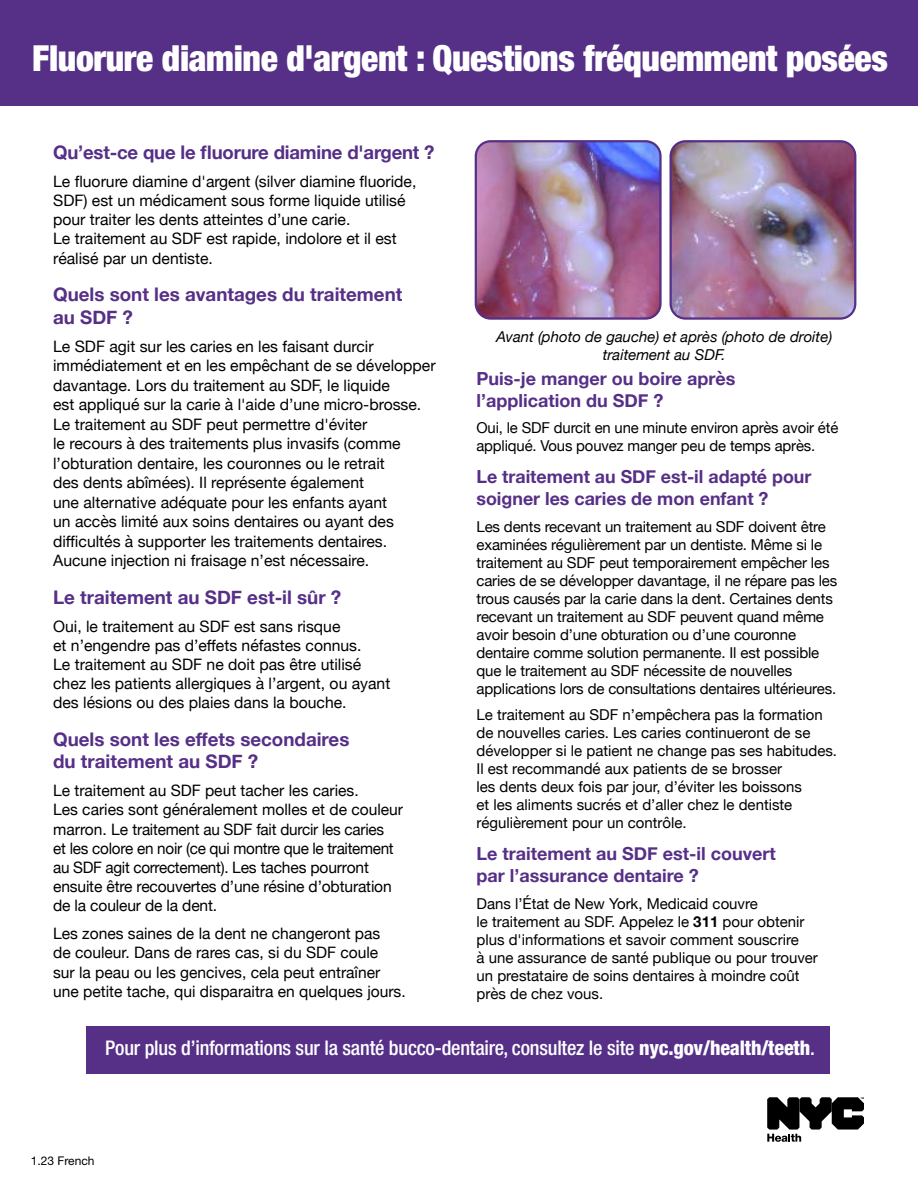
<style>
.page{position:relative;width:918px;height:1188px;background:#fff}
.page>*{position:absolute;margin:0;border:0;box-sizing:border-box;transform-origin:0 0}
.t1{font:900 condensed 36px "Helvetica Neue LT Std";letter-spacing:-.01em;color:#fff}
.t2{font:500 condensed 20.25px "Helvetica Neue LT Std";letter-spacing:-.01em;color:#fff}
.t3{font:700 18.75px/22.5px "Helvetica Neue";color:#562f87}
.t4{font:700 18px/21.6px "Helvetica Neue";color:#562f87}
.t5{font:15.75px/19.2px "Helvetica Neue";color:#000}
.t6{font:15px/18px "Helvetica Neue";letter-spacing:-.01em;color:#000}
.t7{font:italic 15px/18px "Helvetica Neue";color:#000;text-align:center}
.para_11_13_5{font:12px "Helvetica Neue LT Std";color:#000}
.s1{font-weight:700}
.s2{font-weight:800}
</style>
<div class="page">
<div style="left:0;top:0;width:918px;height:105px;background:#562f87"></div>
<div style="left:86px;top:1026px;width:743px;height:48px;background:#562f87"></div>
<img style="left:477px;top:143px;width:182px;height:174px">
<div style="left:475px;top:140px;width:187px;height:180px;border:2px solid #562f87;border-radius:15px"></div>
<img style="left:671px;top:142px;width:183px;height:175px">
<div style="left:670px;top:140px;width:186px;height:180px;border:2px solid #562f87;border-radius:15px"></div>
<svg style="left:767px;top:1097px;width:97px;height:45px"></svg>
<p class="t1" style="left:32px;top:36px;width:857px">Fluorure diamine d'argent : Questions fréquemment posées</p>
<p class="t3" style="left:53px;top:141px;width:383px">Qu’est-ce que le fluorure diamine d'argent ?</p>
<p class="t5" style="left:53px;top:172px;width:365px">Le fluorure diamine d'argent (silver diamine fluoride, SDF) est un médicament sous forme liquide utilisé pour traiter les dents atteintes d’une carie.<br>Le traitement au SDF est rapide, indolore et il est réalisé par un dentiste.</p>
<p class="t3" style="left:53px;top:284px;width:351px">Quels sont les avantages du traitement au SDF ?</p>
<p class="t5" style="left:53px;top:337px;width:384px">Le SDF agit sur les caries en les faisant durcir immédiatement et en les empêchant de se développer davantage. Lors du traitement au SDF, le liquide<br>est appliqué sur la carie à l'aide d’une micro-brosse.<br>Le traitement au SDF peut permettre d'éviter<br>le recours à des traitements plus invasifs (comme l’obturation dentaire, les couronnes ou le retrait<br>des dents abîmées). Il représente également<br>une alternative adéquate pour les enfants ayant<br>un accès limité aux soins dentaires ou ayant des difficultés à supporter les traitements dentaires.<br>Aucune injection ni fraisage n’est nécessaire.</p>
<p class="t3" style="left:53px;top:586px;width:290px">Le traitement au SDF est-il sûr ?</p>
<p class="t5" style="left:53px;top:617px;width:339px">Oui, le traitement au SDF est sans risque<br>et n’engendre pas d’effets néfastes connus.<br>Le traitement au SDF ne doit pas être utilisé chez les patients allergiques à l’argent, ou ayant des lésions ou des plaies dans la bouche.</p>
<p class="t3" style="left:53px;top:728px;width:298px">Quels sont les effets secondaires du traitement au SDF ?</p>
<p class="t5" style="left:53px;top:782px;width:352px">Le traitement au SDF peut tacher les caries.<br>Les caries sont généralement molles et de couleur marron. Le traitement au SDF fait durcir les caries<br>et les colore en noir (ce qui montre que le traitement au SDF agit correctement). Les taches pourront ensuite être recouvertes d’une résine d’obturation de la couleur de la dent.</p>
<p class="t5" style="left:53px;top:925px;width:354px">Les zones saines de la dent ne changeront pas<br>de couleur. Dans de rares cas, si du SDF coule<br>sur la peau ou les gencives, cela peut entraîner une petite tache, qui disparaitra en quelques jours.</p>
<p class="t7" style="left:496px;top:329px;width:338px">Avant (photo de gauche) et après (photo de droite) traitement au SDF.</p>
<p class="t4" style="left:476px;top:368px;width:260px">Puis-je manger ou boire après l’application du SDF ?</p>
<p class="t6" style="left:476px;top:420px;width:363px">Oui, le SDF durcit en une minute environ après avoir été appliqué. Vous pouvez manger peu de temps après.</p>
<p class="t4" style="left:476px;top:467px;width:336px">Le traitement au SDF est-il adapté pour soigner les caries de mon enfant ?</p>
<p class="t6" style="left:476px;top:518px;width:362px">Les dents recevant un traitement au SDF doivent être examinées régulièrement par un dentiste. Même si le traitement au SDF peut temporairement empêcher les caries de se développer davantage, il ne répare pas les trous causés par la carie dans la dent. Certaines dents recevant un traitement au SDF peuvent quand même avoir besoin d’une obturation ou d’une couronne dentaire comme solution permanente. Il est possible que le traitement au SDF nécessite de nouvelles applications lors de consultations dentaires ultérieures.</p>
<p class="t6" style="left:476px;top:707px;width:362px">Le traitement au SDF n’empêchera pas la formation de nouvelles caries. Les caries continueront de se développer si le patient ne change pas ses habitudes.<br>Il est recommandé aux patients de se brosser<br>les dents deux fois par jour, d’éviter les boissons<br>et les aliments sucrés et d’aller chez le dentiste régulièrement pour un contrôle.</p>
<p class="t4" style="left:476px;top:844px;width:301px">Le traitement au SDF est-il couvert par l’assurance dentaire ?</p>
<p class="t6" style="left:476px;top:895px;width:343px">Dans l’État de New York, Medicaid couvre<br>le traitement au SDF. Appelez le <span class="s1">311</span> pour obtenir plus d'informations et savoir comment souscrire<br>à une assurance de santé publique ou pour trouver un prestataire de soins dentaires à moindre coût près de chez vous.</p>
<p class="t2" style="left:105px;top:1036px;width:711px">Pour plus d’informations sur la santé bucco-dentaire, consultez le site <span class="s2">nyc.gov/health/teeth</span>.</p>
<p class="para_11_13_5" style="left:31px;top:1153px;width:65px">1.23 French</p>
</div>
